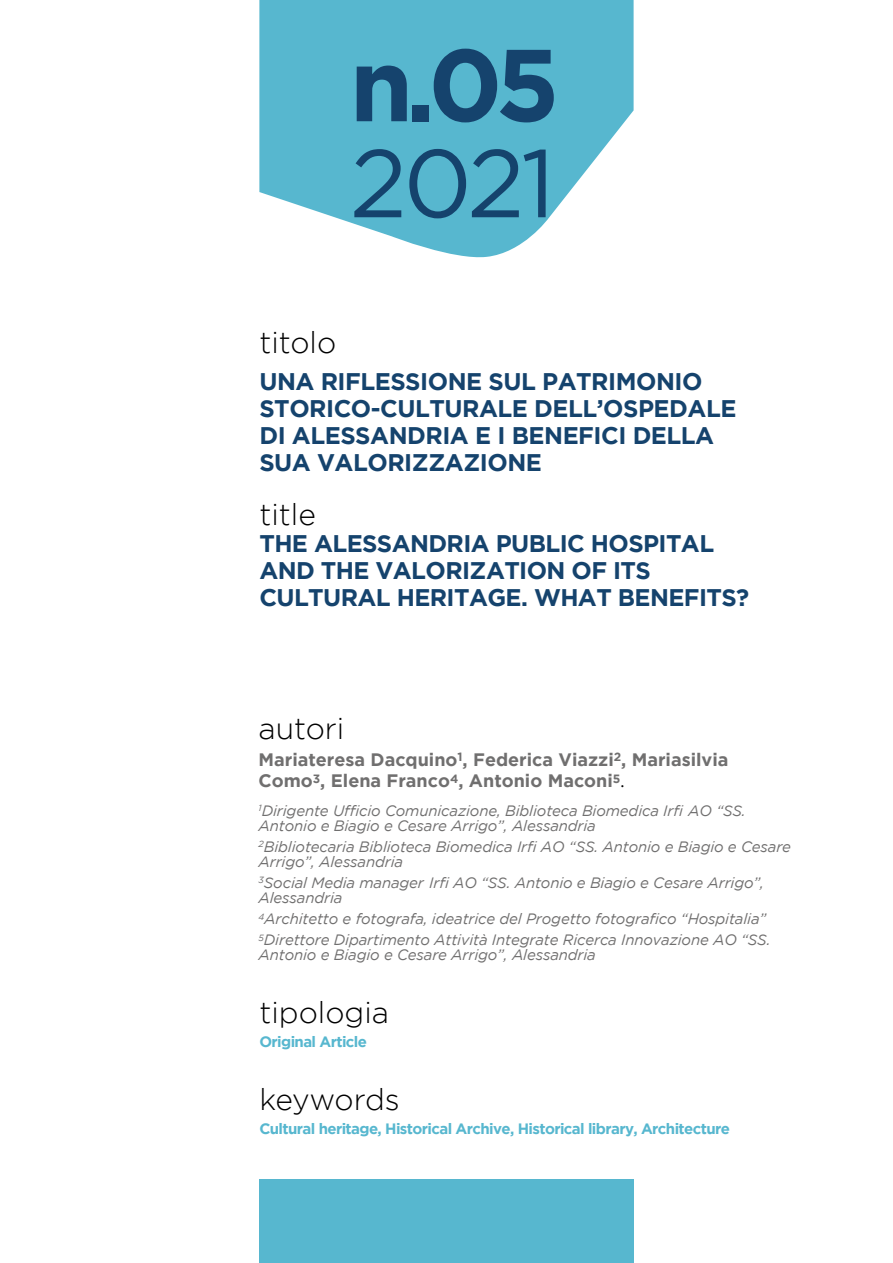
<style>
.page{position:relative;width:893px;height:1263px;background:#fff}
.page>*{position:absolute;margin:0;border:0;box-sizing:border-box;transform-origin:0 0}
.t1{font:700 102px "Gotham";color:#15436d}
.t2{font:96px "Gotham";color:#15436d}
.t3{font:300 30px "Gotham";color:#000}
.t4{font:300 30px "Gotham";letter-spacing:-.025em;color:#000}
.t5{font:700 24px/27px "Gotham";letter-spacing:-.02em;color:#15436d}
.t6{font:700 18px/21.6px "Gotham";color:#706f6f}
.t7{font:italic 15px/15px "Gotham";letter-spacing:-.01em;color:#706f6f}
.t8{font:700 15px "Gotham";letter-spacing:-.04em;color:#57b7cf}
.s1{font-family:"Minion Pro";font-weight:400;color:#000}
</style>
<div class="page">
<svg style="left:259px;top:0;width:375px;height:258px;fill:#57b7cf"></svg>
<div style="left:259px;top:1179px;width:375px;height:84px;background:#57b7cf"></div>
<h1 class="t1" style="left:350px;top:26px;width:212px">n.05</h1>
<h2 class="t2" style="left:350px;top:130px;width:207px">2021</h2>
<h3 class="t3" style="left:259px;top:326px;width:78px">titolo</h3>
<h3 class="t5" style="left:259px;top:368px;width:479px">UNA RIFLESSIONE SUL PATRIMONIO<br>STORICO-CULTURALE DELL’OSPEDALE<br>DI ALESSANDRIA E I BENEFICI DELLA<br>SUA VALORIZZAZIONE</h3>
<h3 class="t3" style="left:259px;top:498px;width:58px">title</h3>
<h3 class="t5" style="left:259px;top:530px;width:491px">THE ALESSANDRIA PUBLIC HOSPITAL<br>AND THE VALORIZATION OF ITS<br>CULTURAL HERITAGE. WHAT BENEFITS?</h3>
<h3 class="t3" style="left:259px;top:712px;width:87px">autori</h3>
<p class="t6" style="left:259px;top:748px;width:471px">Mariateresa Dacquino<sup>1</sup>, Federica Viazzi<sup>2</sup>, Mariasilvia<br>Como<sup>3</sup>, Elena Franco<sup>4</sup>, Antonio Maconi<sup>5</sup><span class="s1">.</span></p>
<p class="t7" style="left:259px;top:803px;width:489px"><sup>1</sup>Dirigente Ufficio Comunicazione, Biblioteca Biomedica Irfi AO “SS.<br>Antonio e Biagio e Cesare Arrigo”, Alessandria</p>
<p class="t7" style="left:259px;top:839px;width:534px"><sup>2</sup>Bibliotecaria Biblioteca Biomedica Irfi AO “SS. Antonio e Biagio e Cesare<br>Arrigo”, Alessandria</p>
<p class="t7" style="left:259px;top:875px;width:507px"><sup>3</sup>Social Media manager Irfi AO “SS. Antonio e Biagio e Cesare Arrigo”,<br>Alessandria</p>
<p class="t7" style="left:259px;top:908px;width:513px;line-height:21px"><sup>4</sup>Architetto e fotografa, ideatrice del Progetto fotografico “Hospitalia”<br><sup>5</sup>Direttore Dipartimento Attività Integrate Ricerca Innovazione AO “SS.</p>
<p class="t7" style="left:259px;top:947px;width:339px">Antonio e Biagio e Cesare Arrigo”, Alessandria</p>
<h3 class="t3" style="left:259px;top:996px;width:131px">tipologia</h3>
<p class="t8" style="left:259px;top:1033px;width:109px">Original Article</p>
<h3 class="t4" style="left:259px;top:1083px;width:142px">keywords</h3>
<p class="t8" style="left:259px;top:1120px;width:472px">Cultural heritage, Historical Archive, Historical library, Architecture</p>
</div>
